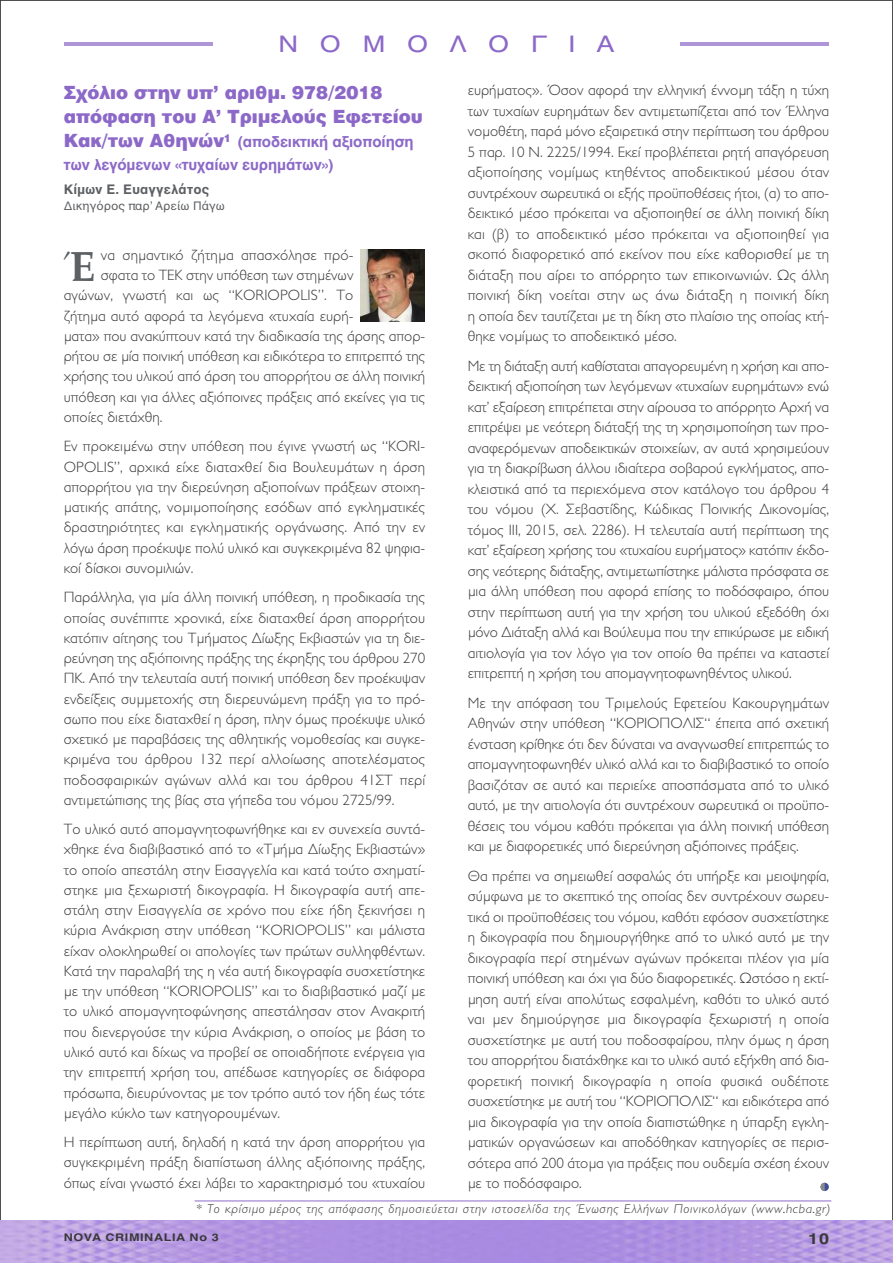
<style>
.page{position:relative;width:893px;height:1263px;background:#fff}
.page>*{position:absolute;margin:0;border:0;box-sizing:border-box;transform-origin:0 0}
.t1{font:700 42px "Palatino";color:#5d6063}
.t2{font:22.5px "UB Helvetica";letter-spacing:.8em;color:#8c69c8;scale:1.2 1}
.t3{font:900 18px/24px "UB Helvetica";color:#8c69c8}
.t4{font:300 15px/20.5px "Gill Sans Ell";color:#39383a;text-align:justify}
.t5{font:15px/22.5px "UB Helvetica Bold";letter-spacing:-.005em;color:#8c69c8}
.t6{font:700 15px "Helvetica";color:#39383a;scale:1.2 1}
.t7{font:700 13.5px "Helvetica";color:#5d6063}
.t8{font:italic 300 12.9px "Gill Sans Ell";letter-spacing:.05em;color:#39383a;scale:1.05 1}
.t9{font:12px "Helvetica";color:#5d6063}
.t10{font:700 10.5px "Helvetica";letter-spacing:.05em;color:#39383a;scale:1.2 1}
.s1{font-family:"UB Helvetica";font-weight:900;font-size:18px}
</style>
<div class="page">
<img style="left:361px;top:250px;width:64px;height:72px">
<hr style="left:195px;top:1200px;width:636px;height:1px;background:#8c69c8">
<hr style="left:64px;top:43px;width:149px;height:3px;background:#ae96d9">
<hr style="left:680px;top:43px;width:149px;height:3px;background:#ae96d9">
<div style="left:820px;top:1183px;width:9px;height:8px;background:#3e4e99;border-radius:50%"></div>
<svg style="left:820px;top:1183px;width:5px;height:8px"></svg>
<h2 class="t2" style="left:279px;top:30px;width:281px">ΝΟΜΟΛΟΓΙΑ</h2>
<p class="t3" style="left:64px;top:81px;width:361px">Σχόλιο στην υπ’ αριθμ. 978/2018 απόφαση του Α’ Τριμελούς Εφετείου</p>
<p class="t5" style="left:64px;top:131px;width:351px"><span class="s1">Κακ/των Αθηνών</span><sup>1</sup> (αποδεικτική αξιοποίηση των λεγόμενων «τυχαίων ευρημάτων»)</p>
<p class="t7" style="left:64px;top:181px;width:147px">Κίμων Ε. Ευαγγελάτος</p>
<p class="t9" style="left:64px;top:199px;width:163px">Δικηγόρος παρ’ Αρείω Πάγω</p>
<p class="t4" style="left:101px;top:245px;width:254px">να σημαντικό ζήτημα απασχόλησε πρό-</p>
<p class="t4" style="left:101px;top:265px;width:254px">σφατα το ΤΕΚ στην υπόθεση των στημένων</p>
<p class="t4" style="left:64px;top:285px;width:291px">αγώνων, γνωστή και ως “KORIOPOLIS”. Το</p>
<p class="t4" style="left:64px;top:305px;width:291px">ζήτημα αυτό αφορά τα λεγόμενα «τυχαία ευρή-</p>
<p class="t4" style="left:64px;top:326px;width:363px">ματα» που ανακύπτουν κατά την διαδικασία της άρσης απορ-</p>
<p class="t4" style="left:64px;top:346px;width:363px">ρήτου σε μία ποινική υπόθεση και ειδικότερα το επιτρεπτό της</p>
<p class="t4" style="left:64px;top:366px;width:363px">χρήσης του υλικού από άρση του απορρήτου σε άλλη ποινική</p>
<p class="t4" style="left:64px;top:386px;width:363px">υπόθεση και για άλλες αξιόποινες πράξεις από εκείνες για τις</p>
<p class="t4" style="left:64px;top:407px;width:100px">οποίες διετάχθη.</p>
<p class="t4" style="left:64px;top:436px;width:363px">Εν προκειμένω στην υπόθεση που έγινε γνωστή ως “KORI-OPOLIS”, αρχικά είχε διαταχθεί δια Βουλευμάτων η άρση απορρήτου για την διερεύνηση αξιοποίνων πράξεων στοιχη&shy;ματικής απάτης, νομιμοποίησης εσόδων από εγκληματικές δραστηριότητες και εγκληματικής οργάνωσης. Από την εν λόγω άρση προέκυψε πολύ υλικό και συγκεκριμένα 82 ψηφια&shy;κοί δίσκοι συνομιλιών.</p>
<p class="t4" style="left:64px;top:587px;width:363px">Παράλληλα, για μία άλλη ποινική υπόθεση, η προδικασία της οποίας συνέπιπτε χρονικά, είχε διαταχθεί άρση απορρήτου κατόπιν αίτησης του Τμήματος Δίωξης Εκβιαστών για τη διε&shy;ρεύνηση της αξιόποινης πράξης της έκρηξης του άρθρου 270<br>ΠΚ. Από την τελευταία αυτή ποινική υπόθεση δεν προέκυψαν ενδείξεις συμμετοχής στη διερευνώμενη πράξη για το πρό&shy;σωπο που είχε διαταχθεί η άρση, πλην όμως προέκυψε υλικό σχετικό με παραβάσεις της αθλητικής νομοθεσίας και συγκε&shy;κριμένα του άρθρου 132 περί αλλοίωσης αποτελέσματος ποδοσφαιρικών αγώνων αλλά και του άρθρου 41ΣΤ περί αντιμετώπισης της βίας στα γήπεδα του νόμου 2725/99.</p>
<p class="t4" style="left:64px;top:819px;width:363px">Το υλικό αυτό απομαγνητοφωνήθηκε και εν συνεχεία συντά&shy;χθηκε ένα διαβιβαστικό από το «Τμήμα Δίωξης Εκβιαστών» το οποίο απεστάλη στην Εισαγγελία και κατά τούτο σχηματί&shy;στηκε μια ξεχωριστή δικογραφία. Η δικογραφία αυτή απε&shy;στάλη στην Εισαγγελία σε χρόνο που είχε ήδη ξεκινήσει η κύρια Ανάκριση στην υπόθεση “KORIOPOLIS” και μάλιστα είχαν ολοκληρωθεί οι απολογίες των πρώτων συλληφθέντων.<br>Κατά την παραλαβή της η νέα αυτή δικογραφία συσχετίστηκε με την υπόθεση “KORIOPOLIS” και το διαβιβαστικό μαζί με το υλικό απομαγνητοφώνησης απεστάλησαν στον Ανακριτή που διενεργούσε την κύρια Ανάκριση, ο οποίος με βάση το υλικό αυτό και δίχως να προβεί σε οποιαδήποτε ενέργεια για την επιτρεπτή χρήση του, απέδωσε κατηγορίες σε διάφορα πρόσωπα, διευρύνοντας με τον τρόπο αυτό τον ήδη έως τότε μεγάλο κύκλο των κατηγορουμένων.</p>
<p class="t4" style="left:64px;top:1132px;width:363px">Η περίπτωση αυτή, δηλαδή η κατά την άρση απορρήτου για συγκεκριμένη πράξη διαπίστωση άλλης αξιόποινης πράξης, όπως είναι γνωστό έχει λάβει το χαρακτηρισμό του «τυχαίου</p>
<h1 class="t1" style="left:64px;top:246px;width:33px">Έ</h1>
<p class="t4" style="left:468px;top:80px;width:363px">ευρήματος». Όσον αφορά την ελληνική έννομη τάξη η τύχη των τυχαίων ευρημάτων δεν αντιμετωπίζεται από τον Έλληνα νομοθέτη, παρά μόνο εξαιρετικά στην περίπτωση του άρθρου 5 παρ. 10 Ν. 2225/1994. Εκεί προβλέπεται ρητή απαγόρευση αξιοποίησης νομίμως κτηθέντος αποδεικτικού μέσου όταν συντρέχουν σωρευτικά οι εξής προϋποθέσεις ήτοι, (α) το απο&shy;δεικτικό μέσο πρόκειται να αξιοποιηθεί σε άλλη ποινική δίκη και (β) το αποδεικτικό μέσο πρόκειται να αξιοποιηθεί για σκοπό διαφορετικό από εκείνον που είχε καθορισθεί με τη διάταξη που αίρει το απόρρητο των επικοινωνιών. Ως άλλη ποινική δίκη νοείται στην ως άνω διάταξη η ποινική δίκη η οποία δεν ταυτίζεται με τη δίκη στο πλαίσιο της οποίας κτή&shy;θηκε νομίμως το αποδεικτικό μέσο.</p>
<p class="t4" style="left:468px;top:356px;width:363px">Με τη διάταξη αυτή καθίσταται απαγορευμένη η χρήση και απο&shy;δεικτική αξιοποίηση των λεγόμενων «τυχαίων ευρημάτων» ενώ κατ’ εξαίρεση επιτρέπεται στην αίρουσα το απόρρητο Αρχή να επιτρέψει με νεότερη διάταξή της τη χρησιμοποίηση των προ&shy;αναφερόμενων αποδεικτικών στοιχείων, αν αυτά χρησιμεύουν για τη διακρίβωση άλλου ιδιαίτερα σοβαρού εγκλήματος, απο&shy;κλειστικά από τα περιεχόμενα στον κατάλογο του άρθρου 4 του νόμου (Χ. Σεβαστίδης, Κώδικας Ποινικής Δικονομίας, τόμος ΙΙΙ, 2015, σελ. 2286). Η τελευταία αυτή περίπτωση της κατ’ εξαίρεση χρήσης του «τυχαίου ευρήματος» κατόπιν έκδο&shy;σης νεότερης διάταξης, αντιμετωπίστηκε μάλιστα πρόσφατα σε μια άλλη υπόθεση που αφορά επίσης το ποδόσφαιρο, όπου στην περίπτωση αυτή για την χρήση του υλικού εξεδόθη όχι μόνο Διάταξη αλλά και Βούλευμα που την επικύρωσε με ειδική αιτιολογία για τον λόγο για τον οποίο θα πρέπει να καταστεί επιτρεπτή η χρήση του απομαγνητοφωνηθέντος υλικού.</p>
<p class="t4" style="left:468px;top:692px;width:363px">Με την απόφαση του Τριμελούς Εφετείου Κακουργημάτων Αθηνών στην υπόθεση “ΚΟΡΙΟΠΟΛΙΣ“ έπειτα από σχετική ένσταση κρίθηκε ότι δεν δύναται να αναγνωσθεί επιτρεπτώς το απομαγνητοφωνηθέν υλικό αλλά και το διαβιβαστικό το οποίο βασιζόταν σε αυτό και περιείχε αποσπάσματα από το υλικό αυτό, με την αιτιολογία ότι συντρέχουν σωρευτικά οι προϋπο&shy;θέσεις του νόμου καθότι πρόκειται για άλλη ποινική υπόθεση και με διαφορετικές υπό διερεύνηση αξιόποινες πράξεις.</p>
<p class="t4" style="left:468px;top:865px;width:363px">Θα πρέπει να σημειωθεί ασφαλώς ότι υπήρξε και μειοψηφία, σύμφωνα με το σκεπτικό της οποίας δεν συντρέχουν σωρευ&shy;τικά οι προϋποθέσεις του νόμου, καθότι εφόσον συσχετίστηκε η δικογραφία που δημιουργήθηκε από το υλικό αυτό με την δικογραφία περί στημένων αγώνων πρόκειται πλέον για μία ποινική υπόθεση και όχι για δύο διαφορετικές. Ωστόσο η εκτί&shy;μηση αυτή είναι απολύτως εσφαλμένη, καθότι το υλικό αυτό ναι μεν δημιούργησε μια δικογραφία ξεχωριστή η οποία συσχετίστηκε με αυτή του ποδοσφαίρου, πλην όμως η άρση του απορρήτου διατάχθηκε και το υλικό αυτό εξήχθη από δια&shy;φορετική ποινική δικογραφία η οποία φυσικά ουδέποτε συσχετίστηκε με αυτή του “ΚΟΡΙΟΠΟΛΙΣ“ και ειδικότερα από μια δικογραφία για την οποία διαπιστώθηκε η ύπαρξη εγκλη&shy;ματικών οργανώσεων και αποδόθηκαν κατηγορίες σε περισ&shy;σότερα από 200 άτομα για πράξεις που ουδεμία σχέση έχουν με το ποδόσφαιρο.</p>
<p class="t8" style="left:196px;top:1201px;width:606px">* Το κρίσιμο μέρος της απόφασης δημοσιεύεται στην ιστοσελίδα της Ένωσης Ελλήνων Ποινικολόγων (www.hcba.gr)</p>
<p class="t10" style="left:64px;top:1231px;width:131px">NOVA CRIMINALIA No 3</p>
<p class="t6" style="left:808px;top:1230px;width:19px">10</p>
</div>
